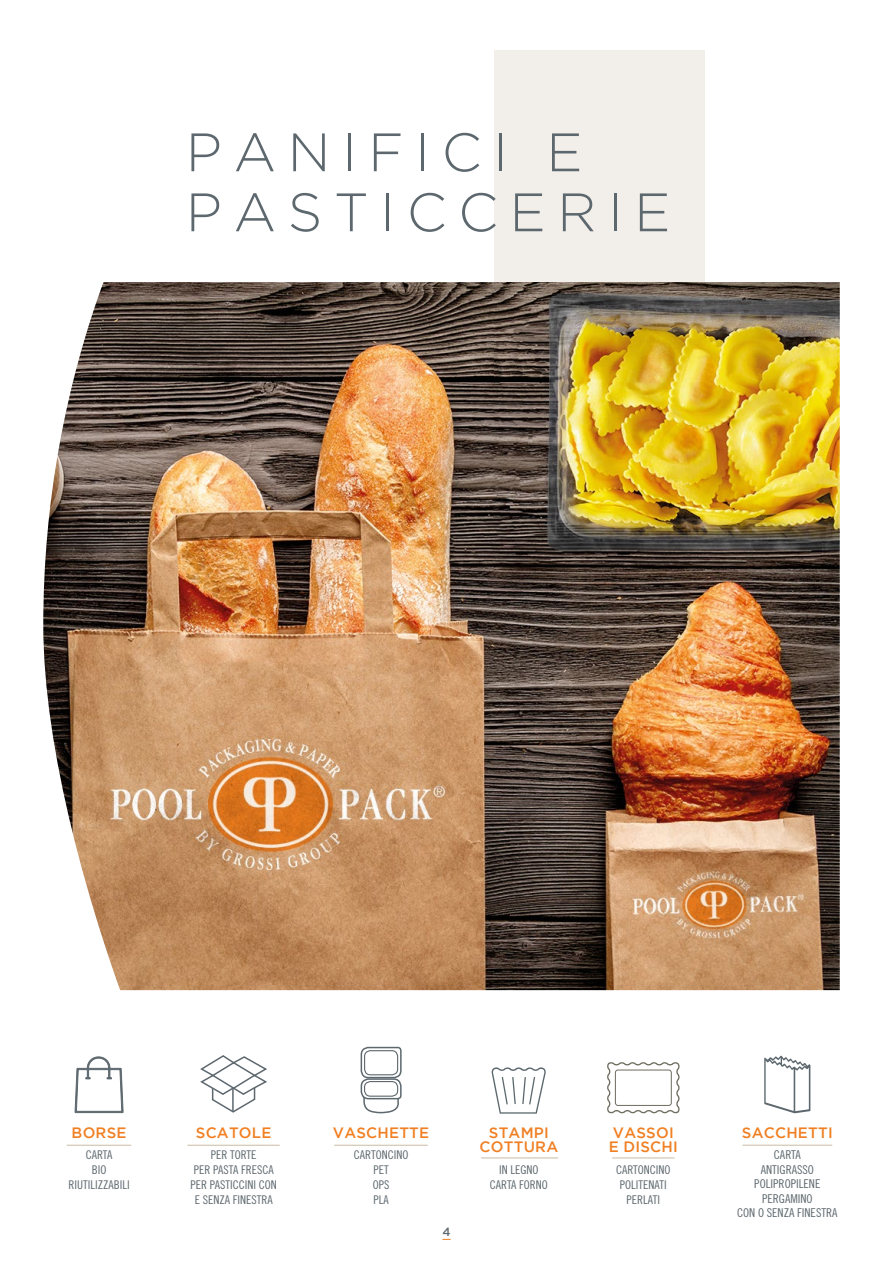
<style>
.page{position:relative;width:893px;height:1263px;background:#fff}
.page>*{position:absolute;margin:0;border:0;box-sizing:border-box;transform-origin:0 0}
.t1{font:300 54px/60px "Gotham";letter-spacing:.215em;color:#5d686e}
.t2{font:500 15px/14.2px "Gotham";letter-spacing:.015em;color:#f08023}
.t3{font:12.15px/14.5px "Trade Gothic LT Std Cn 18";color:#5d686e;text-align:center}
.t4{font:12px/15px "Trade Gothic LT Std Cn 18";color:#5d686e;text-align:center}
.t5{font:500 12px "Gotham";color:#5d686e}
</style>
<div class="page">
<div style="left:495px;top:50px;width:210px;height:331px;background:#f2eee9"></div>
<img style="left:278px;top:282px;width:562px;height:708px">
<img style="left:495px;top:282px;width:210px;height:99px">
<img style="left:43px;top:282px;width:235px;height:864px">
<hr style="left:67px;top:1145px;width:64px;height:1px;background:#cfc2ad">
<svg style="left:75px;top:1056px;width:49px;height:57px"></svg>
<svg style="left:360px;top:1046px;width:42px;height:68px"></svg>
<hr style="left:334px;top:1145px;width:94px;height:1px;background:#cfc2ad">
<hr style="left:187px;top:1145px;width:93px;height:1px;background:#cfc2ad">
<svg style="left:199px;top:1054px;width:70px;height:60px"></svg>
<hr style="left:742px;top:1145px;width:90px;height:1px;background:#cfc2ad">
<svg style="left:764px;top:1056px;width:46px;height:57px"></svg>
<hr style="left:612px;top:1157px;width:62px;height:1px;background:#cfc2ad">
<svg style="left:607px;top:1062px;width:73px;height:52px"></svg>
<hr style="left:481px;top:1157px;width:77px;height:1px;background:#cfc2ad">
<svg style="left:491px;top:1067px;width:55px;height:46px"></svg>
<h1 class="t1" style="left:186px;top:121px;width:486px">PANIFICI E<br>PASTICCERIE</h1>
<p class="t2" style="left:72px;top:1125px;width:56px">BORSE</p>
<p class="t4" style="left:68px;top:1147px;width:63px">CARTA<br>BIO<br>RIUTILIZZABILI</p>
<p class="t2" style="left:196px;top:1125px;width:77px">SCATOLE</p>
<p class="t4" style="left:190px;top:1147px;width:88px">PER TORTE<br>PER PASTA FRESCA<br>PER PASTICCINI CON<br>E SENZA FINESTRA</p>
<p class="t2" style="left:333px;top:1125px;width:98px">VASCHETTE</p>
<p class="t4" style="left:354px;top:1147px;width:56px">CARTONCINO<br>PET<br>OPS<br>PLA</p>
<p class="t5" style="left:442px;top:1225px;width:10px">4</p>
<p class="t2" style="left:480px;top:1125px;width:80px;text-align:center">STAMPI<br>COTTURA</p>
<p class="t4" style="left:490px;top:1162px;width:59px">IN LEGNO<br>CARTA FORNO</p>
<p class="t2" style="left:609px;top:1125px;width:71px">VASSOI<br>E DISCHI</p>
<p class="t4" style="left:616px;top:1162px;width:56px">CARTONCINO<br>POLITENATI<br>PERLATI</p>
<p class="t2" style="left:742px;top:1125px;width:92px">SACCHETTI</p>
<p class="t3" style="left:737px;top:1147px;width:102px">CARTA<br>ANTIGRASSO<br>POLIPROPILENE<br>PERGAMINO<br>CON O SENZA FINESTRA</p>
</div>
